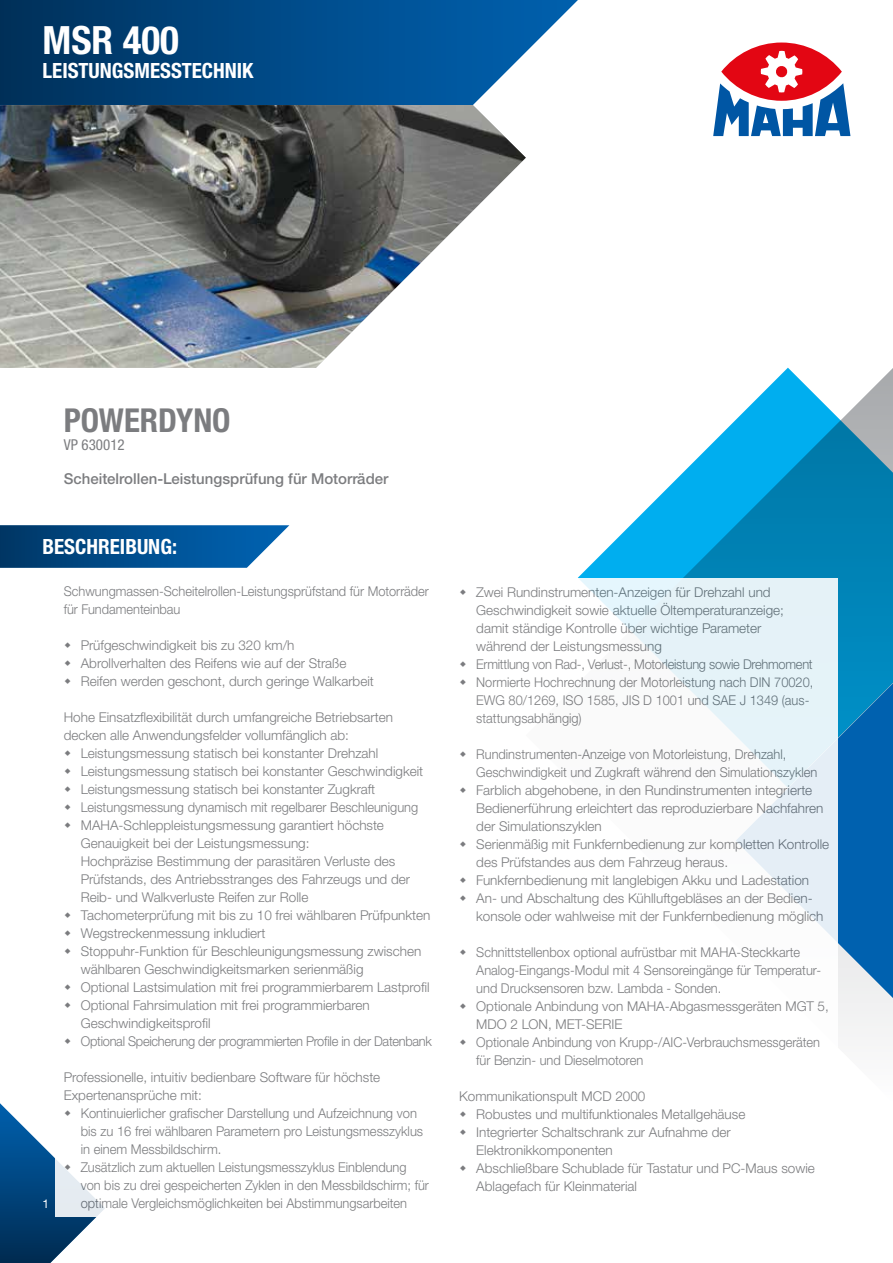
<style>
.page{position:relative;width:893px;height:1263px;background:#fff}
.page>*{position:absolute;margin:0;border:0;box-sizing:border-box;transform-origin:0 0}
.t1{font:700 condensed 39px "Helvetica Neue LTW1 G";color:#fff}
.t2{font:700 condensed 33px "Helvetica Neue LTW1 G";color:#6d6e71}
.t3{font:700 condensed 21px "Helvetica Neue LTW1 G";color:#fff}
.t4{font:500 15px "Helvetica Neue LTW1 G";color:#6d6e71}
.t5{font:condensed 15px "Helvetica Neue LTW1 G";color:#6d6e71}
.t6{font:300 13.5px/18px "Helvetica Neue LTW1 G";color:#6d6e71}
.t7{font:300 13.5px/18px "Helvetica Neue LTW1 G";color:#6d6e71;scale:.95 1}
.t8{font:300 13.5px/18px "Helvetica Neue LTW1 G";color:#6d6e71;scale:.96 1}
.t9{font:12px "Helvetica Neue LTW1 G";color:#fff}
</style>
<div class="page">
<svg style="left:578px;top:368px;width:315px;height:669px"></svg>
<svg style="left:838px;top:683px;width:55px;height:315px;background:#1571b6"></svg>
<svg style="left:0;top:0;width:578px;height:105px;background:#17588e"></svg>
<svg style="left:0;top:525px;width:289px;height:43px;background:#135b95"></svg>
<svg style="left:721px;top:43px;width:121px;height:58px"></svg>
<svg style="left:713px;top:51px;width:137px;height:85px"></svg>
<img style="left:0;top:105px;width:526px;height:263px">
<svg style="left:578px;top:578px;width:260px;height:459px"></svg>
<svg style="left:0;top:1103px;width:105px;height:160px"></svg>
<h1 class="t1" style="left:43px;top:17px;width:138px">MSR 400</h1>
<h3 class="t3" style="left:43px;top:58px;width:213px">LEISTUNGSMESSTECHNIK</h3>
<h2 class="t2" style="left:64px;top:401px;width:168px">POWERDYNO</h2>
<p class="t5" style="left:64px;top:436px;width:62px">VP 630012</p>
<p class="t4" style="left:64px;top:470px;width:326px">Scheitelrollen-Leistungsprüfung für Motorräder</p>
<h3 class="t3" style="left:43px;top:534px;width:136px">BESCHREIBUNG:</h3>
<p class="t9" style="left:43px;top:1196px;width:8px">1</p>
<p class="t7" style="left:64px;top:582px;width:386px">Schwungmassen-Scheitelrollen-Leistungsprüfstand für Motorräder für Fundamenteinbau</p>
<p class="t6" style="left:81px;top:636px;width:295px">Prüfgeschwindigkeit bis zu 320 km/h<br>Abrollverhalten des Reifens wie auf der Straße<br>Reifen werden geschont, durch geringe Walkarbeit</p>
<p class="t6" style="left:64px;top:708px;width:331px">Hohe Einsatzflexibilität durch umfangreiche Betriebsarten decken alle Anwendungsfelder vollumfänglich ab:</p>
<p class="t6" style="left:81px;top:744px;width:353px">Leistungsmessung statisch bei konstanter Drehzahl Leistungsmessung statisch bei konstanter Geschwindigkeit Leistungsmessung statisch bei konstanter Zugkraft Leistungsmessung dynamisch mit regelbarer Beschleunigung MAHA-Schleppleistungsmessung garantiert höchste Genauigkeit bei der Leistungsmessung:<br>Hochpräzise Bestimmung der parasitären Verluste des Prüfstands, des Antriebsstranges des Fahrzeugs und der Reib- und Walkverluste Reifen zur Rolle<br>Tachometerprüfung mit bis zu 10 frei wählbaren Prüfpunkten Wegstreckenmessung inkludiert<br>Stoppuhr-Funktion für Beschleunigungsmessung zwischen wählbaren Geschwindigkeitsmarken serienmäßig<br>Optional Lastsimulation mit frei programmierbarem Lastprofil Optional Fahrsimulation mit frei programmierbaren Geschwindigkeitsprofil<br>Optional Speicherung der programmierten Profile in der Datenbank</p>
<p class="t6" style="left:64px;top:1068px;width:318px">Professionelle, intuitiv bedienbare Software für höchste<br>Expertenansprüche mit:</p>
<p class="t8" style="left:81px;top:1104px;width:364px">Kontinuierlicher grafischer Darstellung und Aufzeichnung von bis zu 16 frei wählbaren Parametern pro Leistungsmesszyklus in einem Messbildschirm.<br>Zusätzlich zum aktuellen Leistungsmesszyklus Einblendung von bis zu drei gespeicherten Zyklen in den Messbildschirm; für optimale Vergleichsmöglichkeiten bei Abstimmungsarbeiten</p>
<p class="t6" style="left:476px;top:583px;width:339px">Zwei Rundinstrumenten-Anzeigen für Drehzahl und Geschwindigkeit sowie aktuelle Öltemperaturanzeige; damit ständige Kontrolle über wichtige Parameter während der Leistungsmessung<br>Ermittlung von Rad-, Verlust-, Motorleistung sowie Drehmoment Normierte Hochrechnung der Motorleistung nach DIN 70020, EWG 80/1269, ISO 1585, JIS D 1001 und SAE J 1349 (aus&shy;stattungsabhängig)</p>
<p class="t7" style="left:476px;top:745px;width:373px">Rundinstrumenten-Anzeige von Motorleistung, Drehzahl, Geschwindigkeit und Zugkraft während den Simulationszyklen Farblich abgehobene, in den Rundinstrumenten integrierte Bedienerführung erleichtert das reproduzierbare Nachfahren der Simulationszyklen<br>Serienmäßig mit Funkfernbedienung zur kompletten Kontrolle des Prüfstandes aus dem Fahrzeug heraus.<br>Funkfernbedienung mit langlebigen Akku und Ladestation An- und Abschaltung des Kühlluftgebläses an der Bedien&shy;konsole oder wahlweise mit der Funkfernbedienung möglich</p>
<p class="t7" style="left:476px;top:943px;width:373px">Schnittstellenbox optional aufrüstbar mit MAHA-Steckkarte Analog-Eingangs-Modul mit 4 Sensoreingänge für Temperatur&shy;und Drucksensoren bzw. Lambda - Sonden.<br>Optionale Anbindung von MAHA-Abgasmessgeräten MGT 5, MDO 2 LON, MET-SERIE<br>Optionale Anbindung von Krupp-/AIC-Verbrauchsmessgeräten für Benzin- und Dieselmotoren</p>
<p class="t6" style="left:476px;top:1087px;width:340px;text-indent:-17px">Kommunikationspult MCD 2000<br>Robustes und multifunktionales Metallgehäuse<br>Integrierter Schaltschrank zur Aufnahme der Elektronikkomponenten<br>Abschließbare Schublade für Tastatur und PC-Maus sowie Ablagefach für Kleinmaterial</p>
</div>
